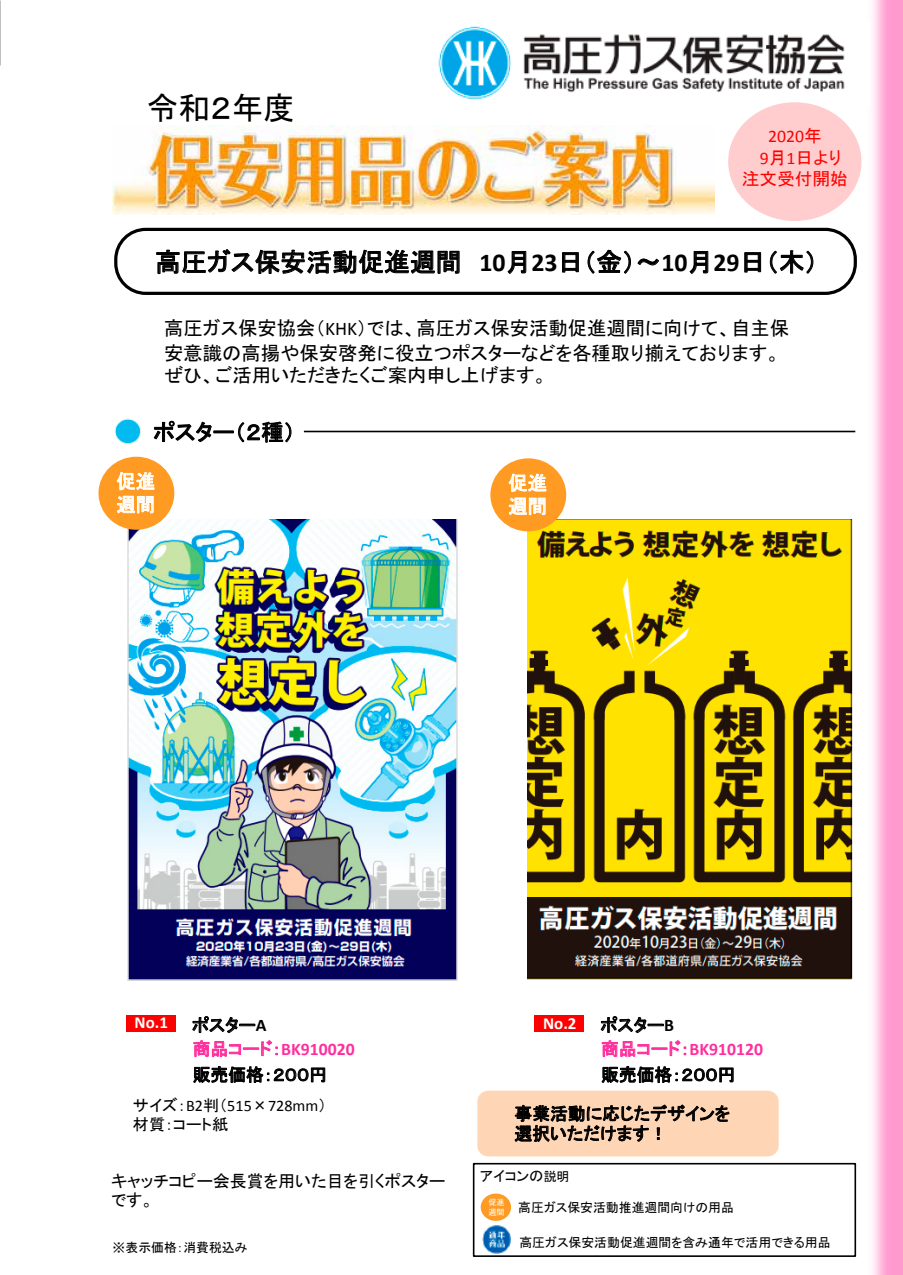
<style>
.page{position:relative;width:903px;height:1275px;background:#fff}
.page>*{position:absolute;margin:0;border:0;box-sizing:border-box;transform-origin:0 0}
.t1{font:31.68px "MS P Gothic";color:#000}
.t2{font:25.72px "MS P Gothic";letter-spacing:.005em;color:#000}
.t3{font:22.57px "MS P Gothic";letter-spacing:.005em;color:#000}
.t4{font:19.25px/24.7px "MS P Gothic";color:#000}
.t5{font:19.25px/23.1px "MS P Gothic";letter-spacing:.005em;color:#fff}
.t6{font:17.68px/19.9px "MS P Gothic";letter-spacing:.005em;color:#000}
.t7{font:700 17.68px "Calibri";color:#ff2f9e}
.t8{font:17.68px/21.2px "MS P Gothic";color:#f00}
.t9{font:17.68px "Calibri";color:#f00}
.t10{font:16.97px/18.9px "MS P Gothic";color:#000}
.t11{font:700 16.97px "Calibri";color:#fff}
.t12{font:16.1px "Calibri";color:#000}
.t13{font:16.1px "MS P Gothic";color:#000}
.t14{font:14.53px "MS P Gothic";color:#000}
.t15{font:12.78px "MS P Gothic";color:#000}
.t16{font:8.05px "MS P Gothic";color:#fff}
.s1{font-family:"MS P Gothic"}
.s2{font-family:"Calibri"}
.s3{font-family:"Calibri";font-weight:700}
.s4{font-family:"MS P Gothic";font-weight:400}
.s5{font-family:"MS Gothic"}
.s6{font-size:12.78px}
</style>
<div class="page">
<div style="left:114px;top:228px;width:743px;height:67px;border:3px solid #000;border-radius:30px"></div>
<img style="left:115px;top:419px;width:26px;height:25px">
<hr style="left:304px;top:431px;width:551px;height:1px;background:#000">
<div style="left:126px;top:1015px;width:49px;height:16px;background:#f00"></div>
<div style="left:534px;top:1015px;width:50px;height:16px;background:#f00"></div>
<div style="left:477px;top:1091px;width:302px;height:65px;background:#ffd6b5;border-radius:11px"></div>
<div style="left:481px;top:1193px;width:30px;height:28px;background:#ff9b22;border-radius:50%"></div>
<div style="left:473px;top:1163px;width:383px;height:94px;border:2px solid #000"></div>
<img style="left:112px;top:125px;width:603px;height:90px">
<img style="left:482px;top:1225px;width:29px;height:28px">
<img style="left:128px;top:519px;width:329px;height:462px">
<img style="left:527px;top:519px;width:326px;height:461px">
<div style="left:98px;top:457px;width:76px;height:73px;background:#ff9b22;border-radius:50%"></div>
<div style="left:490px;top:458px;width:76px;height:73px;background:#ff9b22;border-radius:50%"></div>
<img style="left:438px;top:26px;width:407px;height:78px">
<div style="left:728px;top:102px;width:133px;height:119px;background:#ffcdcd;border-radius:50%"></div>
<svg style="left:0;top:0;width:1px;height:66px"></svg>
<h1 class="t1" style="left:147px;top:92px;width:149px">令和２年度</h1>
<p class="t9" style="left:768px;top:125px;width:55px">2020<span class="s1">年</span></p>
<p class="t8" style="left:742px;top:147px;width:108px;text-indent:18px"><span class="s2">9</span>月<span class="s2">1</span>日より注文受付開始</p>
<h2 class="t2" style="left:155px;top:249px;width:664px">高圧ガス保安活動促進週間 <span class="s3">10</span>月<span class="s3">23</span>日（金）～<span class="s3">10</span>月<span class="s3">29</span>日（木）</h2>
<p class="t4" style="left:164px;top:316px;width:626px">高圧ガス保安協会（<span class="s2">KHK</span>）では、高圧ガス保安活動促進週間に向けて、自主保安意識の高揚や保安啓発に役立つポスターなどを各種取り揃えております。</p>
<p class="t4" style="left:164px;top:362px;width:385px">ぜひ、ご活用いただきたくご案内申し上げます。</p>
<p class="t3" style="left:153px;top:421px;width:143px">ポスター（２種）</p>
<p class="t5" style="left:116px;top:470px;width:40px">促進週間</p>
<p class="t5" style="left:508px;top:471px;width:40px">促進週間</p>
<p class="t11" style="left:135px;top:1012px;width:35px">No.1</p>
<p class="t6" style="left:192px;top:1015px;width:76px">ポスター<span class="s3">A</span></p>
<p class="t7" style="left:193px;top:1038px;width:163px"><span class="s4">商品コード：</span>BK910020</p>
<p class="t6" style="left:193px;top:1065px;width:136px">販売価格：２００円</p>
<p class="t12" style="left:133px;top:1095px;width:195px"><span class="s1">サイズ：</span>B2<span class="s1">判（</span>515<span class="s1">×</span>728mm<span class="s1">）</span></p>
<p class="t13" style="left:133px;top:1116px;width:97px">材質：コート紙</p>
<p class="t10" style="left:111px;top:1171px;width:336px">キャッチコピー会長賞を用いた目を引くポスターです。</p>
<p class="t15" style="left:113px;top:1241px;width:137px"><span class="s5">※</span>表示価格：消費税込み</p>
<p class="t11" style="left:543px;top:1012px;width:35px">No.2</p>
<p class="t6" style="left:601px;top:1015px;width:75px">ポスター<span class="s3">B</span></p>
<p class="t7" style="left:601px;top:1038px;width:163px"><span class="s4">商品コード：</span>BK910120</p>
<p class="t6" style="left:601px;top:1065px;width:136px">販売価格：２００円</p>
<p class="t6" style="left:514px;top:1103px;width:217px">事業活動に応じたデザインを選択いただけます！</p>
<p class="t14" style="left:480px;top:1169px;width:91px">アイコンの<span class="s6">説明</span></p>
<p class="t16" style="left:488px;top:1198px;width:18px">促進</p>
<p class="t15" style="left:488px;top:1201px;width:247px"><sub>週間</sub> 高圧ガス保安活動推進週間向けの用品</p>
<p class="t15" style="left:519px;top:1236px;width:313px">高圧ガス保安活動促進週間を含み通年で活用できる用品</p>
</div>
